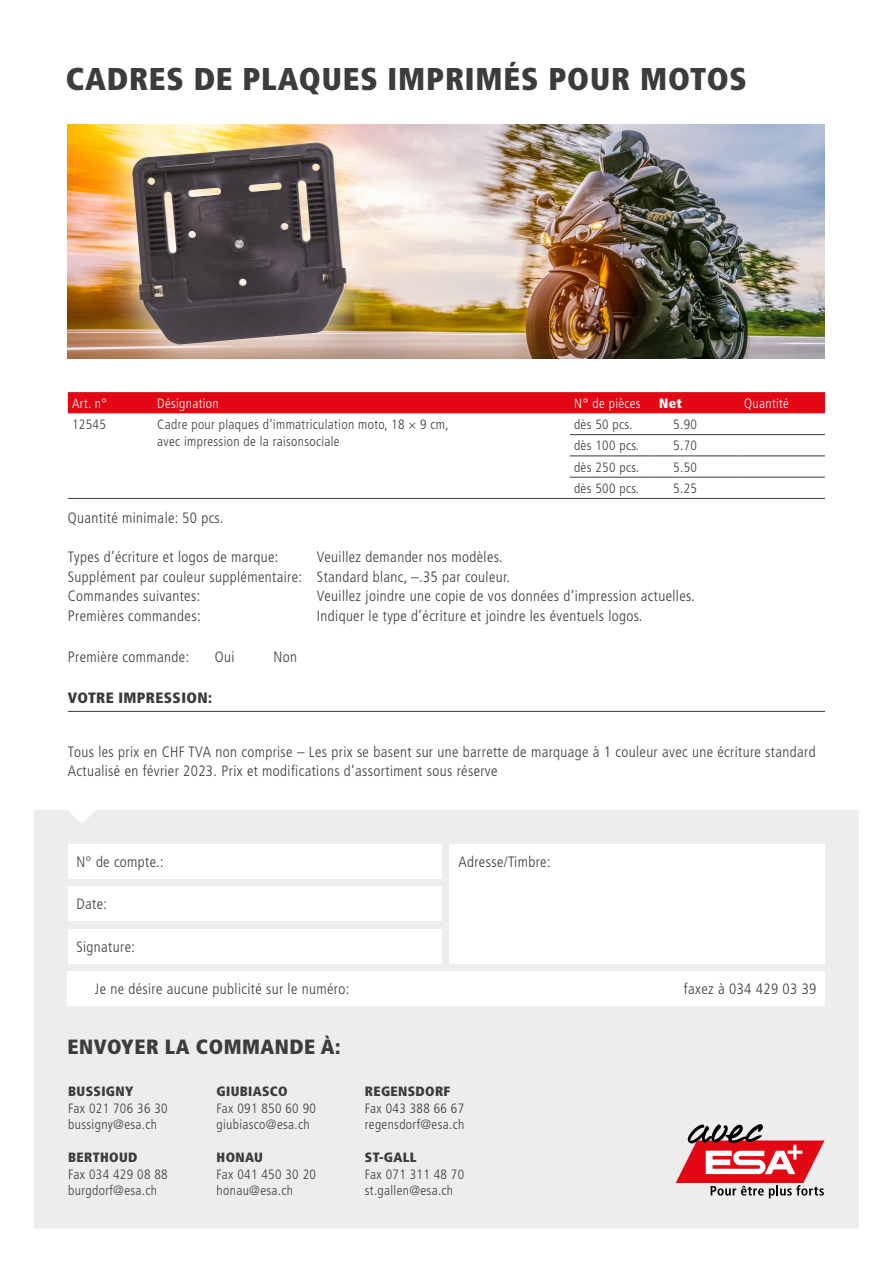
<style>
.page{position:relative;width:893px;height:1263px;background:#fff}
.page>*{position:absolute;margin:0;border:0;box-sizing:border-box;transform-origin:0 0}
.t1{font:900 condensed 31.5px "Frutiger LT Std";letter-spacing:.03em;color:#3c3c3b}
.t2{font:900 condensed 20.7px "Frutiger LT Std";letter-spacing:.025em;color:#3c3c3b}
.t3{font:300 condensed 15px/19.5px "Frutiger LT Std";letter-spacing:.025em;color:#3c3c3b}
.t4{font:900 condensed 15px "Frutiger LT Std";letter-spacing:.025em;color:#3c3c3b}
.t5{font:300 condensed 13.5px/16.5px "Frutiger LT Std";letter-spacing:.025em;color:#3c3c3b}
.t6{font:900 condensed 13.5px "Frutiger LT Std";letter-spacing:.025em;color:#3c3c3b}
.t7{font:300 condensed 13.5px "Frutiger LT Std";letter-spacing:.025em;color:#fff}
.t8{font:900 condensed 13.5px "Frutiger LT Std";color:#fff}
.s1{font-family:"Gotham";font-weight:400;font-stretch:normal}
.s2{font-family:"Minion Pro";font-weight:400;font-stretch:normal}
</style>
<div class="page">
<div style="left:34px;top:810px;width:825px;height:418px;background:#ededed"></div>
<svg style="left:676px;top:1124px;width:148px;height:74px;background:#d6868b"></svg>
<div style="left:68px;top:929px;width:373px;height:34px;background:#fff"></div>
<div style="left:68px;top:972px;width:757px;height:34px;background:#fff"></div>
<div style="left:68px;top:887px;width:373px;height:34px;background:#fff"></div>
<div style="left:68px;top:844px;width:373px;height:34px;background:#fff"></div>
<div style="left:450px;top:844px;width:375px;height:119px;background:#fff"></div>
<div style="left:68px;top:392px;width:757px;height:21px;background:#e30613"></div>
<hr style="left:570px;top:434px;width:85px;height:1px;background:#3c3c3b">
<hr style="left:655px;top:434px;width:85px;height:1px;background:#3c3c3b">
<hr style="left:740px;top:434px;width:85px;height:1px;background:#3c3c3b">
<hr style="left:570px;top:455px;width:85px;height:1px;background:#3c3c3b">
<hr style="left:655px;top:455px;width:85px;height:1px;background:#3c3c3b">
<hr style="left:740px;top:455px;width:85px;height:1px;background:#3c3c3b">
<hr style="left:570px;top:477px;width:85px;height:1px;background:#3c3c3b">
<hr style="left:655px;top:477px;width:85px;height:1px;background:#3c3c3b">
<hr style="left:740px;top:477px;width:85px;height:1px;background:#3c3c3b">
<hr style="left:68px;top:498px;width:85px;height:1px;background:#3c3c3b">
<hr style="left:153px;top:498px;width:417px;height:1px;background:#3c3c3b">
<hr style="left:570px;top:498px;width:85px;height:1px;background:#3c3c3b">
<hr style="left:655px;top:498px;width:85px;height:1px;background:#3c3c3b">
<hr style="left:740px;top:498px;width:85px;height:1px;background:#3c3c3b">
<hr style="left:68px;top:711px;width:757px;height:1px;background:#3c3c3b">
<img style="left:68px;top:124px;width:757px;height:234px">
<img style="left:85px;top:124px;width:309px;height:235px">
<img style="left:132px;top:142px;width:216px;height:203px">
<h1 class="t1" style="left:66px;top:60px;width:683px">CADRES DE PLAQUES IMPRIMÉS POUR MOTOS</h1>
<p class="t7" style="left:72px;top:395px;width:36px">Art. n°</p>
<p class="t7" style="left:157px;top:395px;width:63px">Désignation</p>
<p class="t7" style="left:574px;top:396px;width:68px">N<span class="s1">°</span> de pièces</p>
<p class="t8" style="left:659px;top:395px;width:24px">Net</p>
<p class="t7" style="left:744px;top:395px;width:46px">Quantité</p>
<p class="t5" style="left:72px;top:417px;width:35px">12545</p>
<p class="t5" style="left:157px;top:417px;width:293px">Cadre pour plaques d’immatriculation moto, 18 <span class="s2">×</span> 9 cm, avec impression de la raisonsociale</p>
<p class="t5" style="left:574px;top:416px;width:60px">dès 50 pcs.</p>
<p class="t5" style="left:673px;top:416px;width:25px">5.90</p>
<p class="t5" style="left:574px;top:438px;width:67px">dès 100 pcs.</p>
<p class="t5" style="left:673px;top:438px;width:25px">5.70</p>
<p class="t5" style="left:574px;top:459px;width:67px">dès 250 pcs.</p>
<p class="t5" style="left:673px;top:459px;width:25px">5.50</p>
<p class="t5" style="left:574px;top:480px;width:67px">dès 500 pcs.</p>
<p class="t5" style="left:673px;top:480px;width:25px">5.25</p>
<p class="t3" style="left:68px;top:508px;width:157px">Quantité minimale: 50 pcs.</p>
<p class="t3" style="left:68px;top:548px;width:212px">Types d’écriture et logos de marque:</p>
<p class="t3" style="left:68px;top:548px;width:444px;text-indent:249px">Veuillez demander nos modèles.<br>Supplément par couleur supplémentaire: Standard blanc, –.35 par couleur.<br>Commandes suivantes:</p>
<p class="t3" style="left:317px;top:587px;width:379px">Veuillez joindre une copie de vos données d’impression actuelles.</p>
<p class="t3" style="left:68px;top:606px;width:134px">Premières commandes:</p>
<p class="t3" style="left:317px;top:606px;width:327px">Indiquer le type d’écriture et joindre les éventuels logos.</p>
<p class="t3" style="left:68px;top:647px;width:123px">Première commande:</p>
<p class="t3" style="left:215px;top:647px;width:21px">Oui</p>
<p class="t3" style="left:273px;top:647px;width:25px">Non</p>
<p class="t4" style="left:68px;top:688px;width:146px">VOTRE IMPRESSION:</p>
<p class="t3" style="left:68px;top:742px;width:749px">Tous les prix en CHF TVA non comprise – Les prix se basent sur une barrette de marquage à 1 couleur avec une écriture standard<br>Actualisé en février 2023. Prix et modifications d’assortiment sous réserve</p>
<p class="t3" style="left:76px;top:852px;width:89px">N° de compte.:</p>
<p class="t3" style="left:458px;top:852px;width:94px">Adresse/Timbre:</p>
<p class="t3" style="left:76px;top:894px;width:32px">Date:</p>
<p class="t3" style="left:76px;top:937px;width:60px">Signature:</p>
<p class="t3" style="left:95px;top:979px;width:256px">Je ne désire aucune publicité sur le numéro:</p>
<p class="t3" style="left:684px;top:979px;width:134px">faxez à 034 429 03 39</p>
<h2 class="t2" style="left:68px;top:1034px;width:274px">ENVOYER LA COMMANDE À:</h2>
<p class="t6" style="left:68px;top:1083px;width:67px">BUSSIGNY</p>
<p class="t5" style="left:68px;top:1100px;width:101px">Fax 021 706 36 30 bussigny@esa.ch</p>
<p class="t6" style="left:68px;top:1149px;width:71px">BERTHOUD</p>
<p class="t5" style="left:68px;top:1166px;width:101px">Fax 034 429 08 88 burgdorf@esa.ch</p>
<p class="t6" style="left:217px;top:1083px;width:73px">GIUBIASCO</p>
<p class="t5" style="left:217px;top:1100px;width:101px">Fax 091 850 60 90 giubiasco@esa.ch</p>
<p class="t6" style="left:217px;top:1149px;width:48px">HONAU</p>
<p class="t5" style="left:217px;top:1166px;width:101px">Fax 041 450 30 20 honau@esa.ch</p>
<p class="t6" style="left:365px;top:1083px;width:87px">REGENSDORF</p>
<p class="t5" style="left:365px;top:1100px;width:101px">Fax 043 388 66 67 regensdorf@esa.ch</p>
<p class="t6" style="left:365px;top:1149px;width:53px">ST-GALL</p>
<p class="t5" style="left:365px;top:1166px;width:101px">Fax 071 311 48 70 st.gallen@esa.ch</p>
</div>
